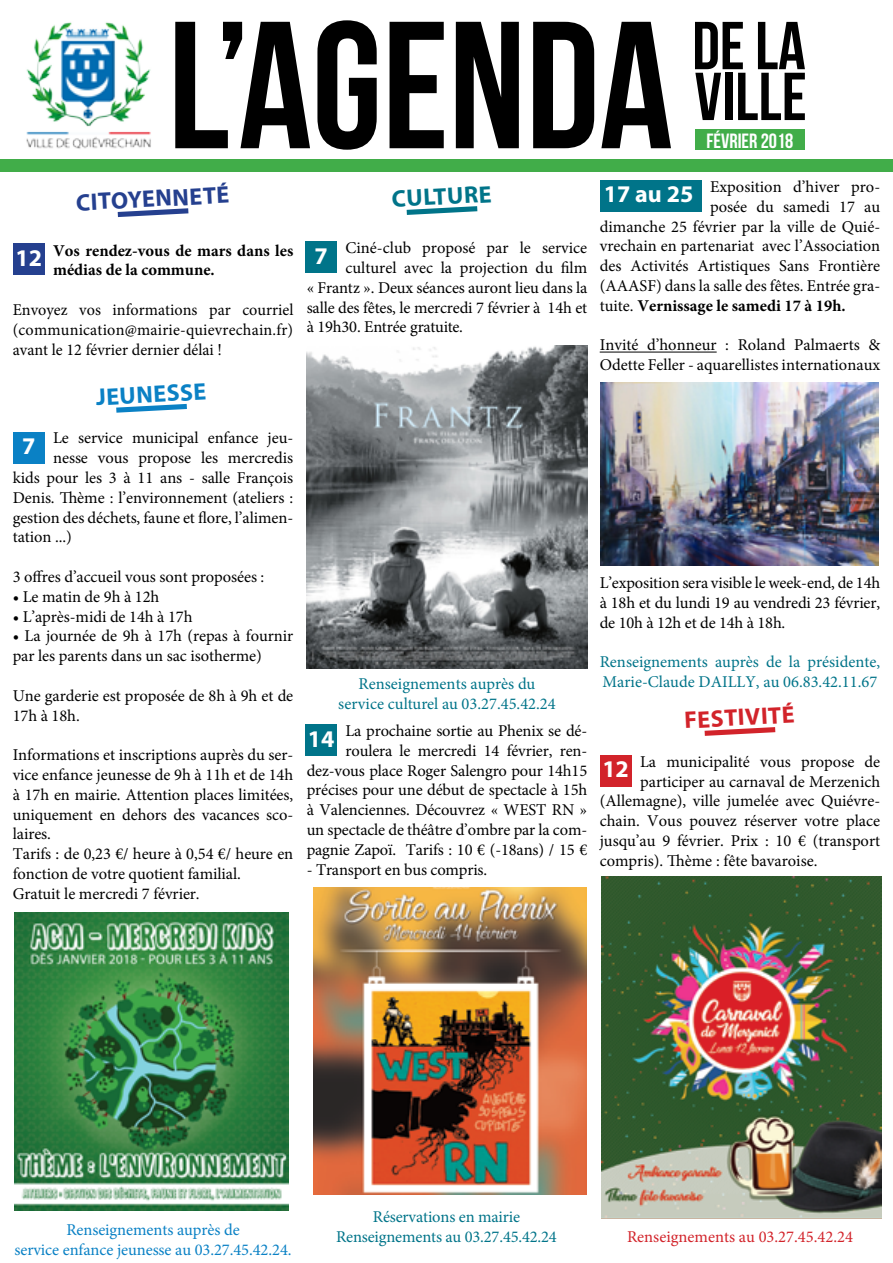
<style>
.page{position:relative;width:893px;height:1263px;background:#fff}
.page>*{position:absolute;margin:0;border:0;box-sizing:border-box;transform-origin:0 0}
.t1{font:180.6px "Bebas Neue";color:#000}
.t2{font:67.65px/50.8px "Bebas Neue";letter-spacing:.005em;color:#000}
.t3{font:700 24px "Myriad Pro";color:#fff}
.t4{font:700 24px "Myriad Pro";color:#25408f}
.t5{font:700 24px "Myriad Pro";color:#d2232a}
.t6{font:700 24px "Myriad Pro";color:#0a81c5}
.t7{font:700 24px "Myriad Pro";color:#007489}
.t8{font:20.55px "Bebas Neue";color:#fff}
.t9{font:16.5px/19.8px "Minion Pro";letter-spacing:-.005em;color:#000}
.t10{font:16.5px/19.8px "Minion Pro";color:#007489;text-align:center}
.t11{font:700 16.5px/19.8px "Minion Pro";color:#000}
.t12{font:16.5px/19.8px "Minion Pro";letter-spacing:-.005em;color:#0a81c5;text-align:center}
.t13{font:16.5px "Minion Pro";color:#d2232a}
.s1{font-weight:400}
</style>
<div class="page">
<div style="left:695px;top:129px;width:110px;height:20px;background:#41ad49"></div>
<img style="left:26px;top:22px;width:125px;height:127px">
<div style="left:0;top:159px;width:893px;height:13px;background:#41ad49"></div>
<svg style="left:116px;top:404px;width:71px;height:9px"></svg>
<svg style="left:705px;top:727px;width:70px;height:9px"></svg>
<hr style="left:600px;top:352px;width:117px;height:1px;background:#000">
<div style="left:600px;top:180px;width:102px;height:32px;background:#007489"></div>
<div style="left:305px;top:241px;width:32px;height:32px;background:#007489"></div>
<div style="left:305px;top:724px;width:32px;height:32px;background:#007489"></div>
<div style="left:600px;top:755px;width:32px;height:32px;background:#d2232a"></div>
<img style="left:601px;top:876px;width:281px;height:342px">
<img style="left:307px;top:346px;width:280px;height:322px">
<img style="left:314px;top:888px;width:272px;height:307px">
<img style="left:14px;top:912px;width:274px;height:299px">
<svg style="left:407px;top:206px;width:70px;height:9px"></svg>
<img style="left:601px;top:383px;width:278px;height:183px">
<svg style="left:118px;top:208px;width:70px;height:9px"></svg>
<div style="left:13px;top:243px;width:32px;height:32px;background:#25408f"></div>
<div style="left:13px;top:432px;width:32px;height:31px;background:#0a81c5"></div>
<h1 class="t1" style="left:168px;top:-13px;width:506px">L’AGENDA</h1>
<h2 class="t2" style="left:692px;top:20px;width:116px">DE LA<br>VILLE</h2>
<p class="t8" style="left:706px;top:129px;width:88px">FÉVRIER 2018</p>
<h3 class="t4" style="left:75px;top:187px;width:155px;rotate:-3deg">CITOYENNETÉ</h3>
<h3 class="t7" style="left:391px;top:183px;width:101px;rotate:-3deg">CULTURE</h3>
<p class="t11" style="left:53px;top:240px;width:242px">Vos rendez-vous de mars dans les médias de la commune.</p>
<p class="t9" style="left:13px;top:300px;width:282px;text-align:justify">Envoyez vos informations par courriel (communication@mairie-quievrechain.fr) avant le 12 février dernier délai !</p>
<p class="t9" style="left:346px;top:238px;width:243px">Ciné-club proposé par le service</p>
<p class="t9" style="left:346px;top:258px;width:243px">culturel avec la projection du film</p>
<p class="t9" style="left:307px;top:278px;width:282px">« Frantz ». Deux séances auront lieu dans la</p>
<p class="t9" style="left:307px;top:297px;width:282px">salle des fêtes, le mercredi 7 février à 14h et</p>
<p class="t9" style="left:307px;top:317px;width:158px">à 19h30. Entrée gratuite.</p>
<h3 class="t3" style="left:314px;top:240px;width:15px">7</h3>
<h3 class="t3" style="left:15px;top:242px;width:28px">12</h3>
<h3 class="t6" style="left:95px;top:381px;width:112px;rotate:-3deg">JEUNESSE</h3>
<p class="t9" style="left:53px;top:428px;width:242px">Le service municipal enfance jeu-</p>
<p class="t9" style="left:53px;top:448px;width:242px">nesse vous propose les mercredis</p>
<p class="t9" style="left:13px;top:468px;width:282px">kids pour les 3 à 11 ans - salle François</p>
<p class="t9" style="left:13px;top:488px;width:282px">Denis. Thème : l’environnement (ateliers :</p>
<p class="t9" style="left:13px;top:507px;width:282px">gestion des déchets, faune et flore, l’alimen-</p>
<p class="t9" style="left:13px;top:527px;width:61px">tation ...)</p>
<p class="t9" style="left:13px;top:567px;width:253px">3 offres d’accueil vous sont proposées :</p>
<p class="t9" style="left:13px;top:587px;width:148px">• Le matin de 9h à 12h</p>
<p class="t9" style="left:13px;top:606px;width:181px">• L’après-midi de 14h à 17h</p>
<p class="t9" style="left:13px;top:626px;width:282px">• La journée de 9h à 17h (repas à fournir par les parents dans un sac isotherme)</p>
<p class="t9" style="left:13px;top:686px;width:282px">Une garderie est proposée de 8h à 9h et de<br>17h à 18h.</p>
<p class="t9" style="left:13px;top:745px;width:282px">Informations et inscriptions auprès du ser&shy;vice enfance jeunesse de 9h à 11h et de 14h à 17h en mairie. Attention places limitées, uniquement en dehors des vacances sco&shy;laires.<br>Tarifs : de 0,23 €/ heure à 0,54 €/ heure en fonction de votre quotient familial.<br>Gratuit le mercredi 7 février.</p>
<h3 class="t3" style="left:22px;top:430px;width:15px">7</h3>
<p class="t10" style="left:338px;top:674px;width:219px">Renseignements auprès du service culturel au 03.27.45.42.24</p>
<p class="t9" style="left:307px;top:721px;width:282px;text-align:right">La prochaine sortie au Phenix se dé&shy;roulera le mercredi 14 février, ren&shy;dez-vous place Roger Salengro pour 14h15 précises pour une début de spectacle à 15h à Valenciennes. Découvrez « WEST RN » un spectacle de théâtre d’ombre par la com&shy;pagnie Zapoï. Tarifs : 10 € (-18ans) / 15 €</p>
<p class="t9" style="left:307px;top:859px;width:182px">- Transport en bus compris.</p>
<h3 class="t3" style="left:308px;top:723px;width:28px">14</h3>
<p class="t9" style="left:710px;top:177px;width:172px">Exposition d’hiver pro-</p>
<p class="t9" style="left:710px;top:197px;width:172px">posée du samedi 17 au</p>
<p class="t9" style="left:600px;top:216px;width:282px">dimanche 25 février par la ville de Quié-</p>
<p class="t9" style="left:600px;top:236px;width:282px">vrechain en partenariat avec l’Association</p>
<p class="t9" style="left:600px;top:256px;width:282px">des Activités Artistiques Sans Frontière</p>
<p class="t9" style="left:600px;top:276px;width:282px">(AAASF) dans la salle des fêtes. Entrée gra-</p>
<p class="t11" style="left:600px;top:295px;width:247px"><span class="s1">tuite.</span> Vernissage le samedi 17 à 19h.</p>
<p class="t9" style="left:600px;top:335px;width:282px">Invité d’honneur : Roland Palmaerts &amp;<br>Odette Feller - aquarellistes internationaux</p>
<h3 class="t3" style="left:604px;top:179px;width:91px">17 au 25</h3>
<p class="t9" style="left:600px;top:573px;width:282px;text-align:justify">L’exposition sera visible le week-end, de 14h à 18h et du lundi 19 au vendredi 23 février, de 10h à 12h et de 14h à 18h.</p>
<p class="t10" style="left:600px;top:652px;width:282px;text-align:left">Renseignements auprès de la présidente,<br>Marie-Claude DAILLY, au 06.83.42.11.67</p>
<h3 class="t5" style="left:684px;top:704px;width:112px;rotate:-3deg">FESTIVITÉ</h3>
<p class="t9" style="left:640px;top:752px;width:242px">La municipalité vous propose de</p>
<p class="t9" style="left:640px;top:771px;width:242px">participer au carnaval de Merzenich</p>
<p class="t9" style="left:600px;top:791px;width:282px">(Allemagne), ville jumelée avec Quiévre-</p>
<p class="t9" style="left:600px;top:811px;width:282px">chain. Vous pouvez réserver votre place</p>
<p class="t9" style="left:600px;top:831px;width:282px">jusqu’au 9 février. Prix : 10 € (transport</p>
<p class="t9" style="left:600px;top:851px;width:219px">compris). Thème : fête bavaroise.</p>
<h3 class="t3" style="left:602px;top:753px;width:28px">12</h3>
<p class="t12" style="left:14px;top:1220px;width:279px">Renseignements auprès de<br>service enfance jeunesse au 03.27.45.42.24.</p>
<p class="t10" style="left:336px;top:1207px;width:222px">Réservations en mairie<br>Renseignements au 03.27.45.42.24</p>
<p class="t13" style="left:627px;top:1225px;width:227px">Renseignements au 03.27.45.42.24</p>
</div>
